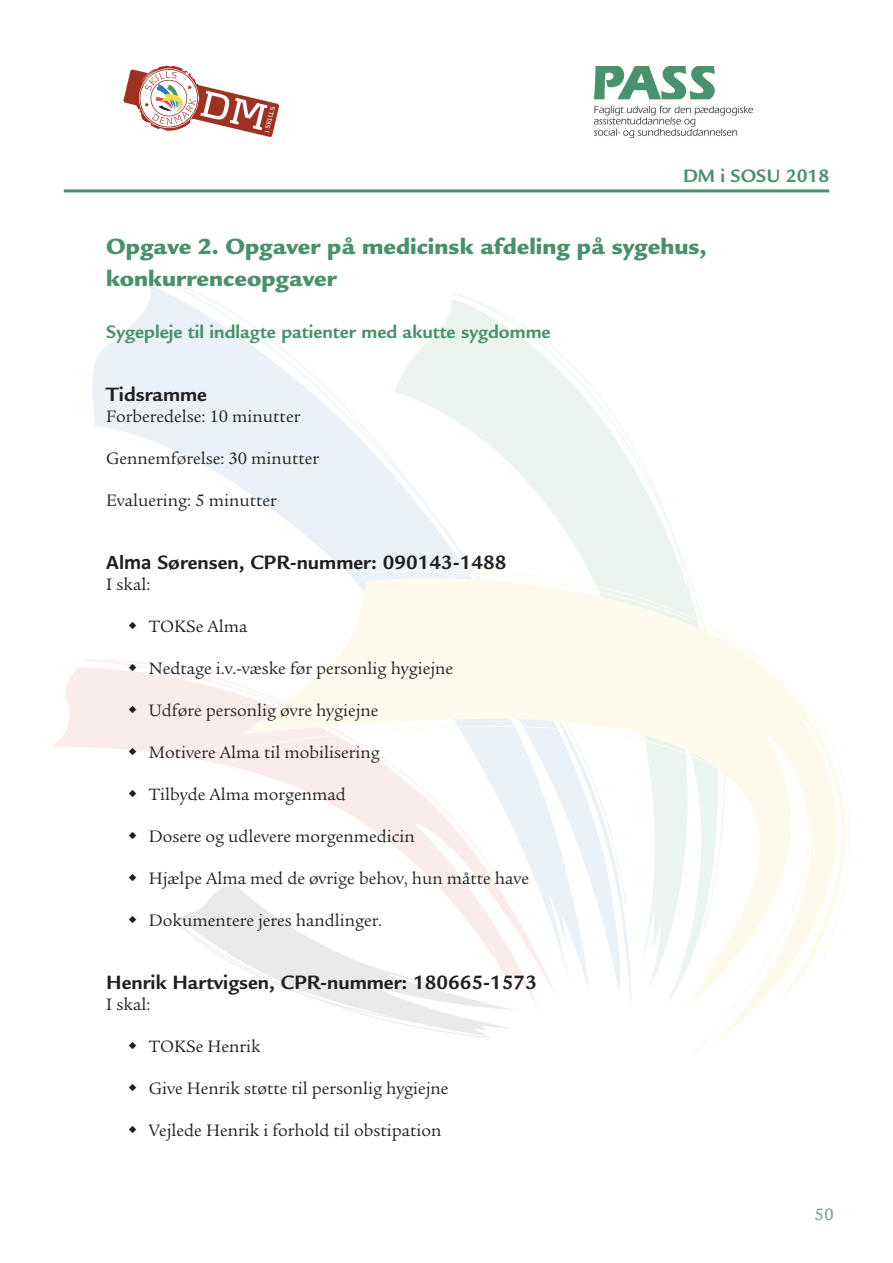
<style>
.page{position:relative;width:893px;height:1263px;background:#fff}
.page>*{position:absolute;margin:0;border:0;box-sizing:border-box;transform-origin:0 0}
.t1{font:900 24px/31.5px "Legacy Sans Std";color:#48916c}
.t2{font:700 21px "Legacy Sans Std";color:#231f20}
.t3{font:700 19.5px "Legacy Sans Std";color:#48916c}
.t4{font:18px "Legacy Serif Std";color:#231f20}
.t5{font:500 18px "Legacy Sans Std";color:#7caa8e}
.t6{font:700 6.45px "Kontrapunkt";color:#fff}
.s1{font-family:"Calibri"}
</style>
<div class="page">
<hr style="left:64px;top:189px;width:765px;height:3px;background:#48916c">
<img style="left:594px;top:66px;width:159px;height:72px">
<svg style="left:52px;top:667px;width:33px;height:80px;fill:#fbecec"></svg>
<svg style="left:87px;top:284px;width:87px;height:636px"></svg>
<svg style="left:149px;top:275px;width:304px;height:628px"></svg>
<svg style="left:394px;top:299px;width:58px;height:236px"></svg>
<svg style="left:452px;top:293px;width:222px;height:242px"></svg>
<svg style="left:369px;top:536px;width:320px;height:40px"></svg>
<svg style="left:229px;top:670px;width:11px;height:152px"></svg>
<svg style="left:177px;top:883px;width:63px;height:36px;fill:#ebeaea"></svg>
<svg style="left:174px;top:919px;width:66px;height:48px"></svg>
<svg style="left:240px;top:576px;width:583px;height:462px"></svg>
<svg style="left:693px;top:728px;width:156px;height:326px"></svg>
<svg style="left:123px;top:67px;width:156px;height:70px"></svg>
<svg style="left:129px;top:622px;width:7px;height:7px"></svg>
<svg style="left:129px;top:664px;width:7px;height:7px"></svg>
<svg style="left:129px;top:706px;width:7px;height:7px"></svg>
<svg style="left:129px;top:748px;width:7px;height:7px"></svg>
<svg style="left:129px;top:790px;width:7px;height:7px"></svg>
<svg style="left:129px;top:832px;width:7px;height:7px"></svg>
<svg style="left:129px;top:874px;width:7px;height:7px"></svg>
<svg style="left:129px;top:916px;width:7px;height:4px"></svg>
<p class="t6" style="left:263px;top:131px;width:28px;rotate:-76deg">i SKILLS</p>
<p class="t3" style="left:683px;top:164px;width:148px">DM i SOSU 2018</p>
<h1 class="t1" style="left:106px;top:231px;width:602px">Opgave 2. Opgaver på medicinsk afdeling på sygehus, konkurrenceopgaver</h1>
<p class="t3" style="left:106px;top:321px;width:446px">Sygepleje til indlagte patienter med akutte sygdomme</p>
<p class="t2" style="left:106px;top:382px;width:102px">Tidsramme</p>
<p class="t4" style="left:106px;top:406px;width:196px">Forberedelse: 10 minutter</p>
<p class="t4" style="left:106px;top:448px;width:214px">Gennemførelse: 30 minutter</p>
<p class="t4" style="left:106px;top:490px;width:172px">Evaluering: 5 minutter</p>
<p class="t2" style="left:106px;top:550px;width:402px"><span class="s1">Alma</span> Sørensen, CPR-nummer: 090143-1488</p>
<p class="t4" style="left:106px;top:574px;width:46px">I skal:</p>
<p class="t4" style="left:149px;top:616px;width:100px">TOKSe Alma</p>
<p class="t4" style="left:149px;top:658px;width:306px">Nedtage i.v.-væske før personlig hygiejne</p>
<p class="t4" style="left:149px;top:700px;width:231px">Udføre personlig øvre hygiejne</p>
<p class="t4" style="left:149px;top:742px;width:232px">Motivere Alma til mobilisering</p>
<p class="t4" style="left:149px;top:784px;width:199px">Tilbyde Alma morgenmad</p>
<p class="t4" style="left:149px;top:826px;width:268px">Dosere og udlevere morgenmedicin</p>
<p class="t4" style="left:149px;top:868px;width:382px">Hjælpe Alma med de øvrige behov, hun måtte have</p>
<p class="t4" style="left:149px;top:910px;width:235px">Dokumentere jeres handlinger.</p>
<p class="t2" style="left:106px;top:970px;width:432px">Henrik Hartvigsen, CPR-nummer: 180665-1573</p>
<p class="t4" style="left:106px;top:994px;width:46px">I skal:</p>
<p class="t4" style="left:149px;top:1036px;width:114px">TOKSe Henrik</p>
<p class="t4" style="left:149px;top:1078px;width:301px">Give Henrik støtte til personlig hygiejne</p>
<p class="t4" style="left:149px;top:1120px;width:294px">Vejlede Henrik i forhold til obstipation</p>
<p class="t5" style="left:814px;top:1204px;width:21px">50</p>
</div>
